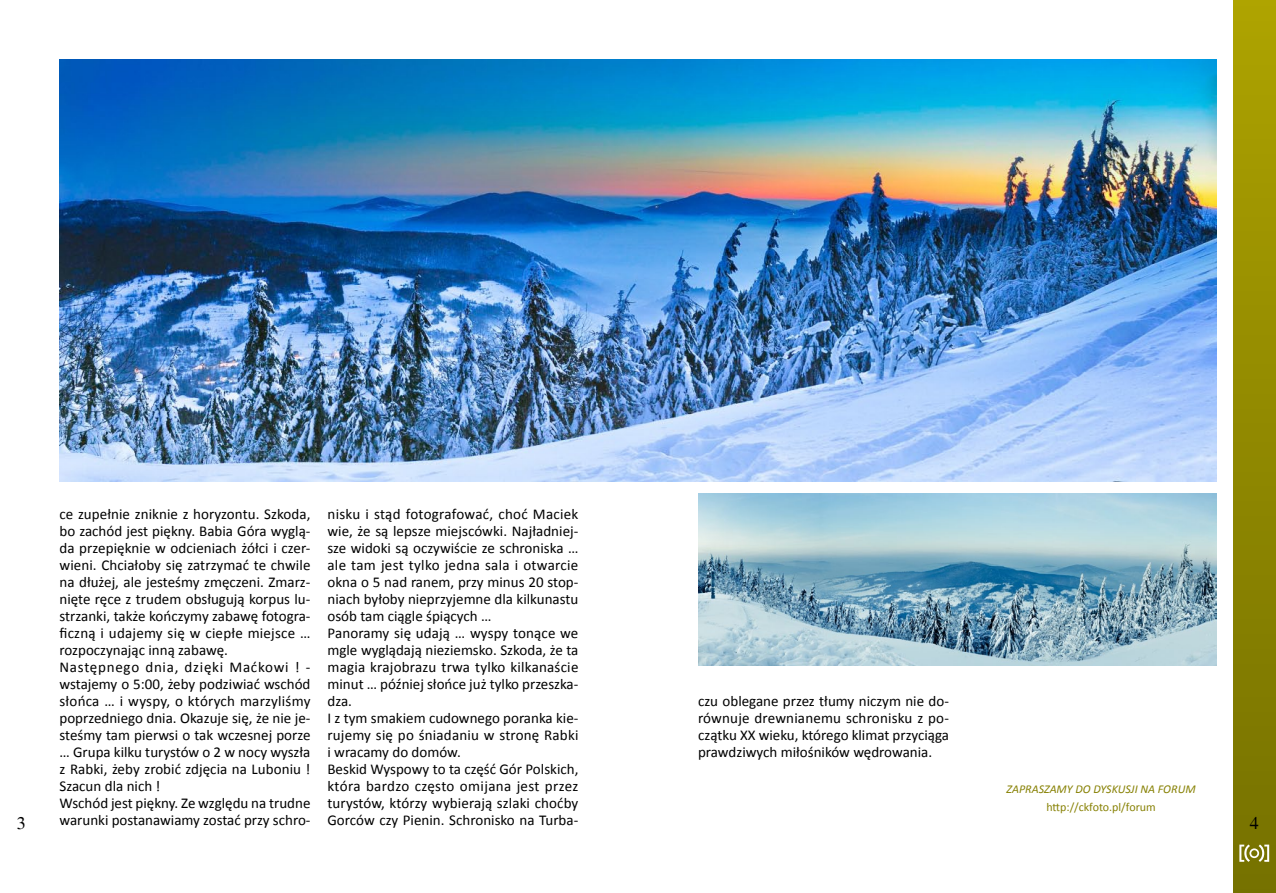
<style>
.page{position:relative;width:1276px;height:893px;background:#fff}
.page>*{position:absolute;margin:0;border:0;box-sizing:border-box;transform-origin:0 0}
.t1{font:18px "Times";color:#000}
.t2{font:15px/17px "Calibri";color:#000}
.t3{font:italic 12px "Calibri";color:#878104}
.t4{font:12px "Calibri";color:#878104}
</style>
<div class="page">
<div style="left:1233px;top:0;width:43px;height:893px;background:linear-gradient(to bottom,#ada200,#757101)"></div>
<svg style="left:1239px;top:844px;width:30px;height:18px"></svg>
<img style="left:60px;top:60px;width:1156px;height:422px">
<img style="left:698px;top:493px;width:518px;height:173px">
<p class="t2" style="left:60px;top:505px;width:252px">ce zupełnie zniknie z horyzontu. Szkoda, bo zachód jest piękny. Babia Góra wyglą&shy;da przepięknie w odcieniach żółci i czer&shy;wieni. Chciałoby się zatrzymać te chwile na dłużej, ale jesteśmy zmęczeni. Zmarz&shy;nięte ręce z trudem obsługują korpus lu&shy;strzanki, także kończymy zabawę fotogra&shy;ficzną i udajemy się w ciepłe miejsce … rozpoczynając inną zabawę.<br>Następnego dnia, dzięki Maćkowi ! - wstajemy o 5:00, żeby podziwiać wschód słońca … i wyspy, o których marzyliśmy poprzedniego dnia. Okazuje się, że nie je&shy;steśmy tam pierwsi o tak wczesnej porze … Grupa kilku turystów o 2 w nocy wyszła z Rabki, żeby zrobić zdjęcia na Luboniu !<br>Szacun dla nich !<br>Wschód jest piękny. Ze względu na trudne warunki postanawiamy zostać przy schro-</p>
<p class="t2" style="left:327px;top:505px;width:252px">nisku i stąd fotografować, choć Maciek wie, że są lepsze miejscówki. Najładniej&shy;sze widoki są oczywiście ze schroniska … ale tam jest tylko jedna sala i otwarcie okna o 5 nad ranem, przy minus 20 stop&shy;niach byłoby nieprzyjemne dla kilkunastu osób tam ciągle śpiących …<br>Panoramy się udają … wyspy tonące we mgle wyglądają nieziemsko. Szkoda, że ta magia krajobrazu trwa tylko kilkanaście minut … później słońce już tylko przeszka&shy;dza.<br>I z tym smakiem cudownego poranka kie&shy;rujemy się po śniadaniu w stronę Rabki i wracamy do domów.<br>Beskid Wyspowy to ta część Gór Polskich, która bardzo często omijana jest przez turystów, którzy wybierają szlaki choćby Gorców czy Pienin. Schronisko na Turba-</p>
<p class="t2" style="left:698px;top:692px;width:252px;text-align:justify">czu oblegane przez tłumy niczym nie do&shy;równuje drewnianemu schronisku z po&shy;czątku XX wieku, którego klimat przyciąga prawdziwych miłośników wędrowania.</p>
<p class="t3" style="left:1006px;top:781px;width:191px">ZAPRASZAMY DO DYSKUSJI NA FORUM</p>
<p class="t4" style="left:1046px;top:799px;width:111px">http://ckfoto.pl/forum</p>
<p class="t1" style="left:17px;top:813px;width:10px">3</p>
<p class="t1" style="left:1249px;top:813px;width:10px">4</p>
</div>
